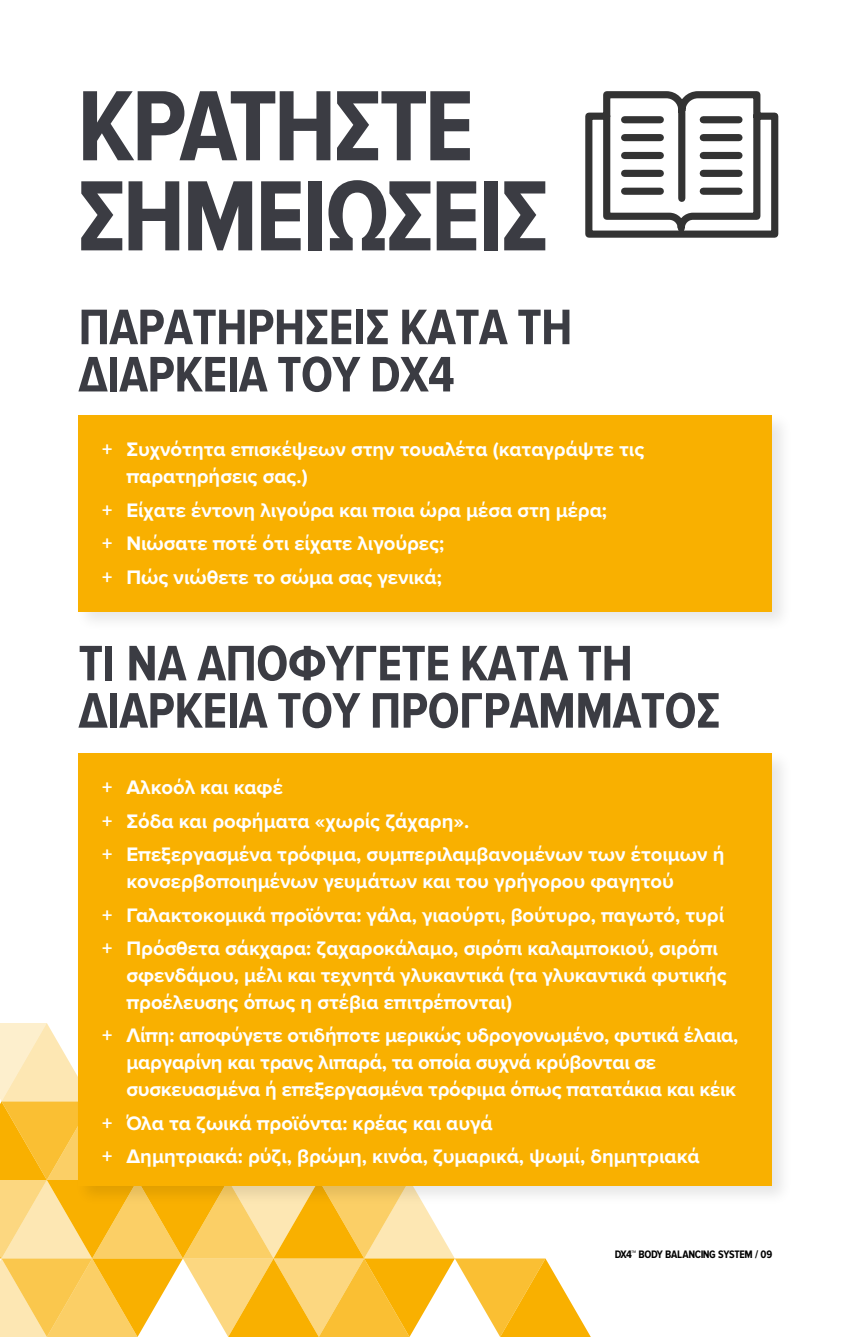
<style>
.page{position:relative;width:851px;height:1337px;background:#fff}
.page>*{position:absolute;margin:0;border:0;box-sizing:border-box;transform-origin:0 0}
.t1{font:700 103.5px/90px "Proxima Nova Cond";letter-spacing:-.035em;color:#3b3c43}
.t2{font:700 51.75px/47.2px "Proxima Nova Cond";letter-spacing:-.015em;color:#3b3c43}
.t3{font:700 20.25px/33.3px "Proxima Nova";color:#fff}
.t4{font:700 11.25px "Proxima Nova Cond";letter-spacing:-.03em;color:#000}
</style>
<div class="page">
<svg style="left:0;top:1023px;width:590px;height:313px"></svg>
<div style="left:74px;top:410px;width:718px;height:222px;background:#000;opacity:.1"></div>
<div style="left:78px;top:415px;width:694px;height:196px;background:#f9b000"></div>
<div style="left:74px;top:748px;width:718px;height:459px;background:#000;opacity:.1"></div>
<div style="left:78px;top:753px;width:694px;height:432px;background:#f9b000"></div>
<svg style="left:585px;top:91px;width:194px;height:147px"></svg>
<h1 class="t1" style="left:77px;top:84px;width:473px">ΚΡΑΤΗΣΤΕ<br>ΣΗΜΕΙΩΣΕΙΣ</h1>
<h2 class="t2" style="left:78px;top:305px;width:495px">ΠΑΡΑΤΗΡΗΣΕΙΣ ΚΑΤΑ ΤΗ<br>ΔΙΑΡΚΕΙΑ ΤΟΥ DX4</h2>
<p class="t3" style="left:126px;top:437px;width:519px;line-height:27px;text-indent:-24px">+ Συχνότητα επισκέψεων στην τουαλέτα (καταγράψτε τις παρατηρήσεις σας.)</p>
<p class="t3" style="left:102px;top:494px;width:506px">+ Είχατε έντονη λιγούρα και ποια ώρα μέσα στη μέρα; + Νιώσατε ποτέ ότι είχατε λιγούρες;<br>+ Πώς νιώθετε το σώμα σας γενικά;</p>
<h2 class="t2" style="left:78px;top:641px;width:643px">ΤΙ ΝΑ ΑΠΟΦΥΓΕΤΕ ΚΑΤΑ ΤΗ<br>ΔΙΑΡΚΕΙΑ ΤΟΥ ΠΡΟΓΡΑΜΜΑΤΟΣ</h2>
<p class="t3" style="left:102px;top:771px;width:623px">+ Αλκοόλ και καφέ<br>+ Σόδα και ροφήματα «χωρίς ζάχαρη».<br>+ Επεξεργασμένα τρόφιμα, συμπεριλαμβανομένων των έτοιμων ή</p>
<p class="t3" style="left:102px;top:865px;width:623px;text-indent:24px">κονσερβοποιημένων γευμάτων και του γρήγορου φαγητού<br>+ Γαλακτοκομικά προϊόντα: γάλα, γιαούρτι, βούτυρο, παγωτό, τυρί + Πρόσθετα σάκχαρα: ζαχαροκάλαμο, σιρόπι καλαμποκιού, σιρόπι</p>
<p class="t3" style="left:126px;top:962px;width:602px;line-height:27px">σφενδάμου, μέλι και τεχνητά γλυκαντικά (τα γλυκαντικά φυτικής προέλευσης όπως η στέβια επιτρέπονται)</p>
<p class="t3" style="left:126px;top:1022px;width:613px;line-height:27px;text-indent:-24px">+ Λίπη: αποφύγετε οτιδήποτε μερικώς υδρογονωμένο, φυτικά έλαια, μαργαρίνη και τρανς λιπαρά, τα οποία συχνά κρύβονται σε συσκευασμένα ή επεξεργασμένα τρόφιμα όπως πατατάκια και κέικ</p>
<p class="t3" style="left:102px;top:1106px;width:599px">+ Όλα τα ζωικά προϊόντα: κρέας και αυγά<br>+ Δημητριακά: ρύζι, βρώμη, κινόα, ζυμαρικά, ψωμί, δημητριακά</p>
<p class="t4" style="left:615px;top:1248px;width:159px">DX4™️ BODY BALANCING SYSTEM / 09</p>
</div>
